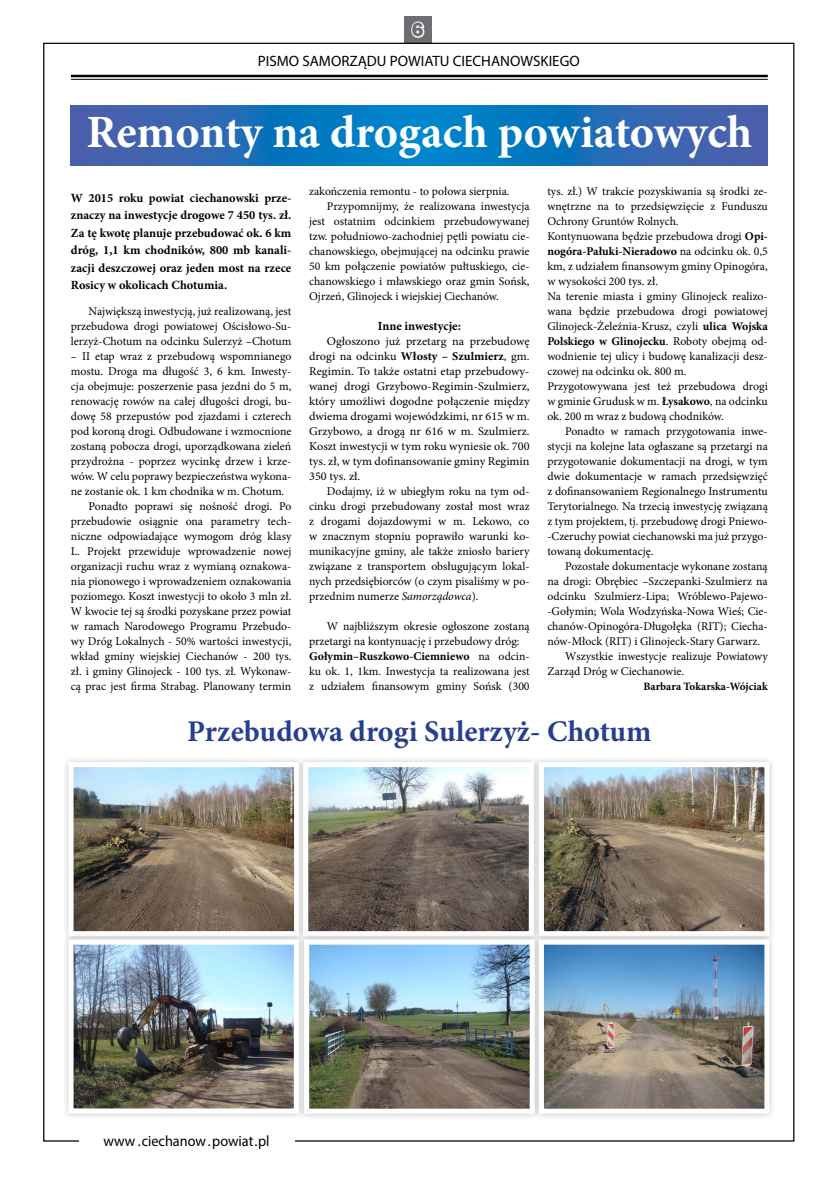
<style>
.page{position:relative;width:837px;height:1184px;background:#fff}
.page>*{position:absolute;margin:0;border:0;box-sizing:border-box;transform-origin:0 0}
.t1{font:700 46.25px "Minion Pro";color:#fff}
.t2{font:700 30px "Minion Pro";color:#25408f}
.t3{font:800 20px "Franklin Gothic";color:#6d6e71}
.t4{font:15px "Myriad Pro";color:#000}
.t5{font:15px "Myriad Pro";color:#000;scale:.95 1}
.t6{font:700 12.5px/17.5px "Minion Pro";color:#000;text-align:justify}
.t7{font:11.88px/15px "Minion Pro";color:#000;text-align:justify}
.t8{font:700 11.25px "Minion Pro";color:#000}
.s1{font-weight:700}
.s2{font-style:italic}
</style>
<div class="page">
<div style="left:404px;top:16px;width:27px;height:27px;background:#6d6e71"></div>
<hr style="left:71px;top:75px;width:696px;height:2px;background:#000">
<hr style="left:71px;top:79px;width:696px;height:1px;background:#000">
<svg style="left:411px;top:21px;width:14px;height:17px"></svg>
<svg style="left:71px;top:105px;width:696px;height:60px;background:#1f6fb8"></svg>
<div style="left:61px;top:755px;width:245px;height:188px;background:#000;opacity:.23"></div>
<img style="left:74px;top:768px;width:219px;height:162px">
<div style="left:68px;top:762px;width:231px;height:174px;border:5px solid #fff"></div>
<div style="left:296px;top:755px;width:244px;height:188px;background:#000;opacity:.23"></div>
<img style="left:309px;top:768px;width:218px;height:162px">
<div style="left:303px;top:762px;width:230px;height:174px;border:5px solid #fff"></div>
<div style="left:531px;top:755px;width:245px;height:188px;background:#000;opacity:.23"></div>
<img style="left:544px;top:768px;width:219px;height:162px">
<div style="left:538px;top:762px;width:231px;height:174px;border:5px solid #fff"></div>
<div style="left:61px;top:932px;width:244px;height:188px;background:#000;opacity:.23"></div>
<img style="left:74px;top:945px;width:219px;height:162px">
<div style="left:68px;top:939px;width:231px;height:174px;border:5px solid #fff"></div>
<div style="left:297px;top:932px;width:244px;height:188px;background:#000;opacity:.23"></div>
<img style="left:310px;top:945px;width:218px;height:162px">
<div style="left:304px;top:939px;width:230px;height:174px;border:5px solid #fff"></div>
<div style="left:531px;top:932px;width:245px;height:188px;background:#000;opacity:.23"></div>
<img style="left:544px;top:945px;width:219px;height:162px">
<div style="left:538px;top:939px;width:231px;height:174px;border:5px solid #fff"></div>
<h3 class="t3" style="left:412px;top:17px;width:13px">6</h3>
<p class="t4" style="left:258px;top:51px;width:323px">PISMO SAMORZĄDU POWIATU CIECHANOWSKIEGO</p>
<h1 class="t1" style="left:86px;top:100px;width:667px">Remonty na drogach powiatowych</h1>
<p class="t6" style="left:71px;top:189px;width:222px">W 2015 roku powiat ciechanowski prze&shy;znaczy na inwestycje drogowe 7 450 tys. zł.<br>Za tę kwotę planuje przebudować ok. 6 km dróg, 1,1 km chodników, 800 mb kanali&shy;zacji deszczowej oraz jeden most na rzece Rosicy w okolicach Chotumia.</p>
<p class="t7" style="left:71px;top:304px;width:222px;text-indent:18px">Największą inwestycją, już realizowaną, jest przebudowa drogi powiatowej Ościsłowo-Su&shy;lerzyż-Chotum na odcinku Sulerzyż –Chotum</p>
<p class="t7" style="left:71px;top:349px;width:222px">– II etap wraz z przebudową wspomnianego</p>
<p class="t7" style="left:71px;top:364px;width:222px">mostu. Droga ma długość 3, 6 km. Inwesty-</p>
<p class="t7" style="left:71px;top:379px;width:222px">cja obejmuje: poszerzenie pasa jezdni do 5 m,</p>
<p class="t7" style="left:71px;top:394px;width:222px">renowację rowów na całej długości drogi, bu-</p>
<p class="t7" style="left:71px;top:409px;width:222px">dowę 58 przepustów pod zjazdami i czterech</p>
<p class="t7" style="left:71px;top:424px;width:222px">pod koroną drogi. Odbudowane i wzmocnione</p>
<p class="t7" style="left:71px;top:439px;width:222px">zostaną pobocza drogi, uporządkowana zieleń</p>
<p class="t7" style="left:71px;top:454px;width:222px">przydrożna - poprzez wycinkę drzew i krze-</p>
<p class="t7" style="left:71px;top:469px;width:222px">wów. W celu poprawy bezpieczeństwa wykona-</p>
<p class="t7" style="left:71px;top:484px;width:215px">ne zostanie ok. 1 km chodnika w m. Chotum.</p>
<p class="t7" style="left:89px;top:499px;width:204px">Ponadto poprawi się nośność drogi. Po</p>
<p class="t7" style="left:71px;top:514px;width:222px">przebudowie osiągnie ona parametry tech-</p>
<p class="t7" style="left:71px;top:529px;width:222px">niczne odpowiadające wymogom dróg klasy</p>
<p class="t7" style="left:71px;top:544px;width:222px">L. Projekt przewiduje wprowadzenie nowej</p>
<p class="t7" style="left:71px;top:559px;width:222px">organizacji ruchu wraz z wymianą oznakowa-</p>
<p class="t7" style="left:71px;top:574px;width:222px">nia pionowego i wprowadzeniem oznakowania</p>
<p class="t7" style="left:71px;top:589px;width:222px">poziomego. Koszt inwestycji to około 3 mln zł.</p>
<p class="t7" style="left:71px;top:604px;width:222px">W kwocie tej są środki pozyskane przez powiat</p>
<p class="t7" style="left:71px;top:619px;width:222px">w ramach Narodowego Programu Przebudo-</p>
<p class="t7" style="left:71px;top:634px;width:222px">wy Dróg Lokalnych - 50% wartości inwestycji,</p>
<p class="t7" style="left:71px;top:649px;width:222px">wkład gminy wiejskiej Ciechanów - 200 tys.</p>
<p class="t7" style="left:71px;top:664px;width:222px">zł. i gminy Glinojeck - 100 tys. zł. Wykonaw-</p>
<p class="t7" style="left:71px;top:679px;width:222px">cą prac jest firma Strabag. Planowany termin</p>
<p class="t7" style="left:309px;top:184px;width:202px">zakończenia remontu - to połowa sierpnia.</p>
<p class="t7" style="left:327px;top:199px;width:204px">Przypomnijmy, że realizowana inwestycja</p>
<p class="t7" style="left:309px;top:214px;width:222px">jest ostatnim odcinkiem przebudowywanej</p>
<p class="t7" style="left:309px;top:229px;width:222px">tzw. południowo-zachodniej pętli powiatu cie-</p>
<p class="t7" style="left:309px;top:244px;width:222px">chanowskiego, obejmującej na odcinku prawie</p>
<p class="t7" style="left:309px;top:259px;width:222px">50 km połączenie powiatów pułtuskiego, cie-</p>
<p class="t7" style="left:309px;top:274px;width:222px">chanowskiego i mławskiego oraz gmin Sońsk,</p>
<p class="t7" style="left:309px;top:289px;width:191px">Ojrzeń, Glinojeck i wiejskiej Ciechanów.</p>
<p class="t6" style="left:378px;top:317px;width:84px">Inne inwestycje:</p>
<p class="t7" style="left:309px;top:334px;width:222px;text-indent:18px">Ogłoszono już przetarg na przebudowę drogi na odcinku <span class="s1">Włosty – Szulmierz</span>, gm.<br>Regimin. To także ostatni etap przebudowy&shy;wanej drogi Grzybowo-Regimin-Szulmierz, który umożliwi dogodne połączenie między dwiema drogami wojewódzkimi, nr 615 w m.<br>Grzybowo, a drogą nr 616 w m. Szulmierz.<br>Koszt inwestycji w tym roku wyniesie ok. 700 tys. zł, w tym dofinansowanie gminy Regimin 350 tys. zł.</p>
<p class="t7" style="left:309px;top:484px;width:222px;text-indent:18px">Dodajmy, iż w ubiegłym roku na tym od&shy;cinku drogi przebudowany został most wraz z drogami dojazdowymi w m. Lekowo, co w znacznym stopniu poprawiło warunki ko&shy;munikacyjne gminy, ale także zniosło bariery związane z transportem obsługującym lokal&shy;nych przedsiębiorców (o czym pisaliśmy w po&shy;przednim numerze <span class="s2">Samorządowca</span>).</p>
<p class="t7" style="left:309px;top:619px;width:222px;text-align:left;text-indent:18px">W najbliższym okresie ogłoszone zostaną przetargi na kontynuację i przebudowy dróg:<br><span class="s1">Gołymin–Ruszkowo-Ciemniewo</span> na odcin&shy;ku ok. 1, 1km. Inwestycja ta realizowana jest z udziałem finansowym gminy Sońsk (300</p>
<p class="t7" style="left:547px;top:184px;width:222px;text-align:left">tys. zł.) W trakcie pozyskiwania są środki ze&shy;wnętrzne na to przedsięwzięcie z Funduszu Ochrony Gruntów Rolnych.<br>Kontynuowana będzie przebudowa drogi <span class="s1">Opi&shy;nogóra-Pałuki-Nieradowo</span> na odcinku ok. 0,5 km, z udziałem finansowym gminy Opinogóra, w wysokości 200 tys. zł.<br>Na terenie miasta i gminy Glinojeck realizo&shy;wana będzie przebudowa drogi powiatowej Glinojeck-Żeleźnia-Krusz, czyli <span class="s1">ulica Wojska Polskiego w Glinojecku</span>. Roboty obejmą od&shy;wodnienie tej ulicy i budowę kanalizacji desz&shy;czowej na odcinku ok. 800 m.<br>Przygotowywana jest też przebudowa drogi w gminie Grudusk w m. <span class="s1">Łysakowo</span>, na odcinku ok. 200 m wraz z budową chodników.</p>
<p class="t7" style="left:547px;top:424px;width:222px;text-indent:18px">Ponadto w ramach przygotowania inwe&shy;stycji na kolejne lata ogłaszane są przetargi na przygotowanie dokumentacji na drogi, w tym dwie dokumentacje w ramach przedsięwzięć z dofinansowaniem Regionalnego Instrumentu Terytorialnego. Na trzecią inwestycję związaną z tym projektem, tj. przebudowę drogi Pniewo--Czeruchy powiat ciechanowski ma już przygo&shy;towaną dokumentację.</p>
<p class="t7" style="left:565px;top:559px;width:204px">Pozostałe dokumentacje wykonane zostaną</p>
<p class="t7" style="left:547px;top:574px;width:222px">na drogi: Obrębiec –Szczepanki-Szulmierz na</p>
<p class="t7" style="left:547px;top:589px;width:222px">odcinku Szulmierz-Lipa; Wróblewo-Pajewo-</p>
<p class="t7" style="left:547px;top:604px;width:222px">-Gołymin; Wola Wodzyńska-Nowa Wieś; Cie-</p>
<p class="t7" style="left:547px;top:619px;width:222px">chanów-Opinogóra-Długołęka (RIT); Ciecha-</p>
<p class="t7" style="left:547px;top:634px;width:214px">nów-Młock (RIT) i Glinojeck-Stary Garwarz.</p>
<p class="t7" style="left:565px;top:649px;width:204px">Wszystkie inwestycje realizuje Powiatowy</p>
<p class="t7" style="left:547px;top:664px;width:138px">Zarząd Dróg w Ciechanowie.</p>
<p class="t8" style="left:643px;top:678px;width:126px">Barbara Tokarska-Wójciak</p>
<h2 class="t2" style="left:187px;top:710px;width:465px">Przebudowa drogi Sulerzyż- Chotum</h2>
<p class="t5" style="left:104px;top:1131px;width:176px">www .ciechanow .powiat.pl</p>
</div>
